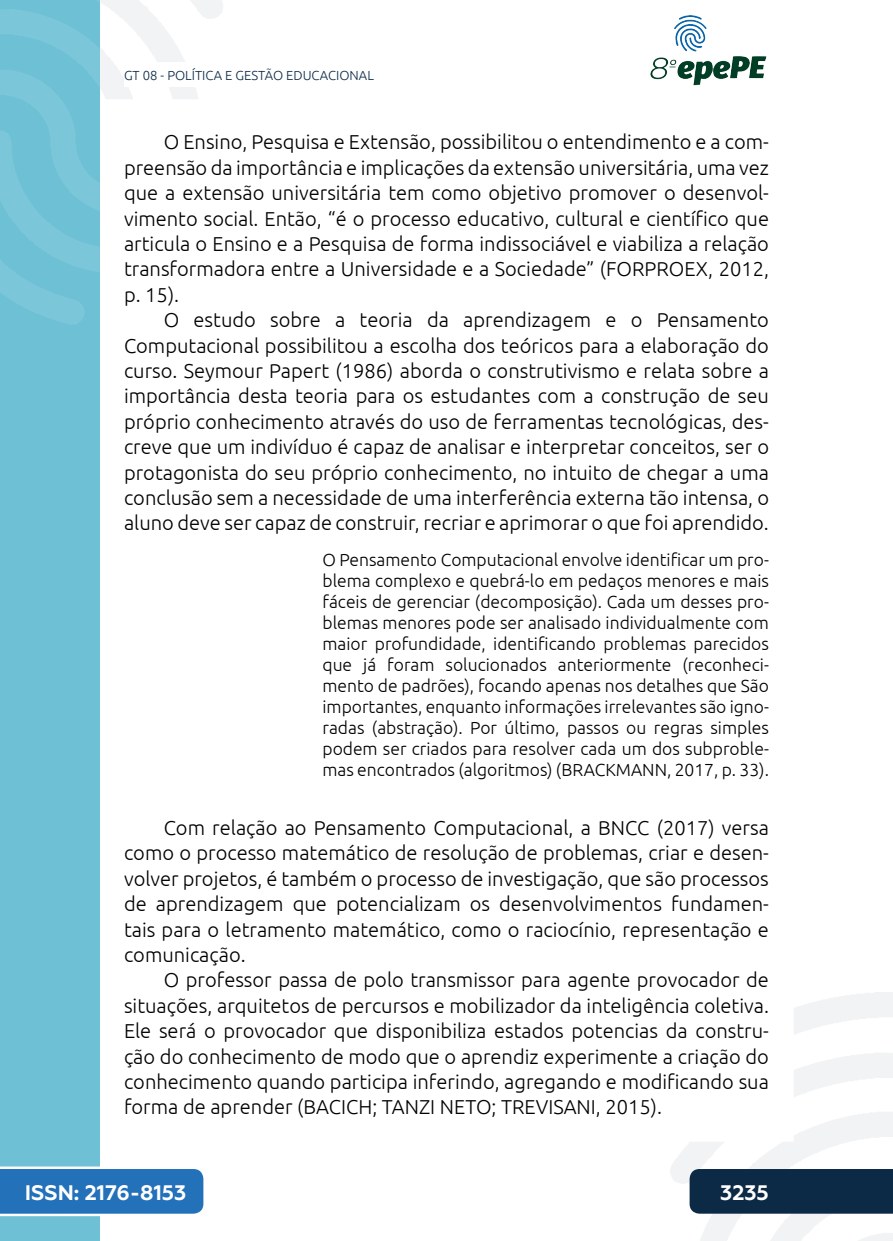
<style>
.page{position:relative;width:893px;height:1241px;background:#fff}
.page>*{position:absolute;margin:0;border:0;box-sizing:border-box;transform-origin:0 0}
.t1{font:700 21px "Geometria";color:#fff}
._5_CORPO{font:300 20.12px/25.4px "Ubuntu";color:#000;text-align:justify}
._8_CITACAO{font:300 17.5px/21px "Ubuntu";color:#000;text-align:justify}
.t2{font:300 13.12px "Ubuntu";color:#0c2a46}
</style>
<div class="page">
<svg style="left:670px;top:992px;width:223px;height:248px"></svg>
<svg style="left:99px;top:0;width:124px;height:324px"></svg>
<img style="left:650px;top:15px;width:117px;height:71px">
<div style="left:0;top:0;width:99px;height:1240px;background:#6ec0d5"></div>
<svg style="left:0;top:0;width:99px;height:325px"></svg>
<svg style="left:0;top:1166px;width:203px;height:49px;background:#367dbf"></svg>
<div style="left:690px;top:1168px;width:203px;height:45px;background:#0c2a46"></div>
<div style="left:124px;top:62px;width:516px;height:25px;background:#fff"></div>
<p class="t2" style="left:124px;top:67px;width:251px">GT 08 - POLÍTICA E GESTÃO EDUCACIONAL</p>
<p class="_5_CORPO" style="left:124px;top:129px;width:646px;text-indent:40px">O Ensino, Pesquisa e Extensão, possibilitou o entendimento e a com&shy;preensão da importância e implicações da extensão universitária, uma vez que a extensão universitária tem como objetivo promover o desenvol&shy;vimento social. Então, “é o processo educativo, cultural e científico que articula o Ensino e a Pesquisa de forma indissociável e viabiliza a relação transformadora entre a Universidade e a Sociedade” (FORPROEX, 2012, p. 15).</p>
<p class="_5_CORPO" style="left:124px;top:307px;width:646px;text-indent:40px">O estudo sobre a teoria da aprendizagem e o Pensamento Computacional possibilitou a escolha dos teóricos para a elaboração do curso. Seymour Papert (1986) aborda o construtivismo e relata sobre a importância desta teoria para os estudantes com a construção de seu próprio conhecimento através do uso de ferramentas tecnológicas, des&shy;creve que um indivíduo é capaz de analisar e interpretar conceitos, ser o protagonista do seu próprio conhecimento, no intuito de chegar a uma conclusão sem a necessidade de uma interferência externa tão intensa, o aluno deve ser capaz de construir, recriar e aprimorar o que foi aprendido.</p>
<p class="_8_CITACAO" style="left:322px;top:549px;width:448px">O Pensamento Computacional envolve identificar um pro&shy;blema complexo e quebrá-lo em pedaços menores e mais fáceis de gerenciar (decomposição). Cada um desses pro&shy;blemas menores pode ser analisado individualmente com maior profundidade, identificando problemas parecidos que já foram solucionados anteriormente (reconheci&shy;mento de padrões), focando apenas nos detalhes que São importantes, enquanto informações irrelevantes são igno&shy;radas (abstração). Por último, passos ou regras simples podem ser criados para resolver cada um dos subproble&shy;mas encontrados (algoritmos) (BRACKMANN, 2017, p. 33).</p>
<p class="_5_CORPO" style="left:124px;top:814px;width:646px;text-indent:40px">Com relação ao Pensamento Computacional, a BNCC (2017) versa como o processo matemático de resolução de problemas, criar e desen&shy;volver projetos, é também o processo de investigação, que são processos de aprendizagem que potencializam os desenvolvimentos fundamen&shy;tais para o letramento matemático, como o raciocínio, representação e comunicação.</p>
<p class="_5_CORPO" style="left:124px;top:966px;width:646px;text-indent:40px">O professor passa de polo transmissor para agente provocador de situações, arquitetos de percursos e mobilizador da inteligência coletiva.<br>Ele será o provocador que disponibiliza estados potencias da constru&shy;ção do conhecimento de modo que o aprendiz experimente a criação do conhecimento quando participa inferindo, agregando e modificando sua forma de aprender (BACICH; TANZI NETO; TREVISANI, 2015).</p>
<p class="t1" style="left:25px;top:1179px;width:163px">ISSN: 2176-8153</p>
<p class="t1" style="left:720px;top:1179px;width:50px">3235</p>
</div>
